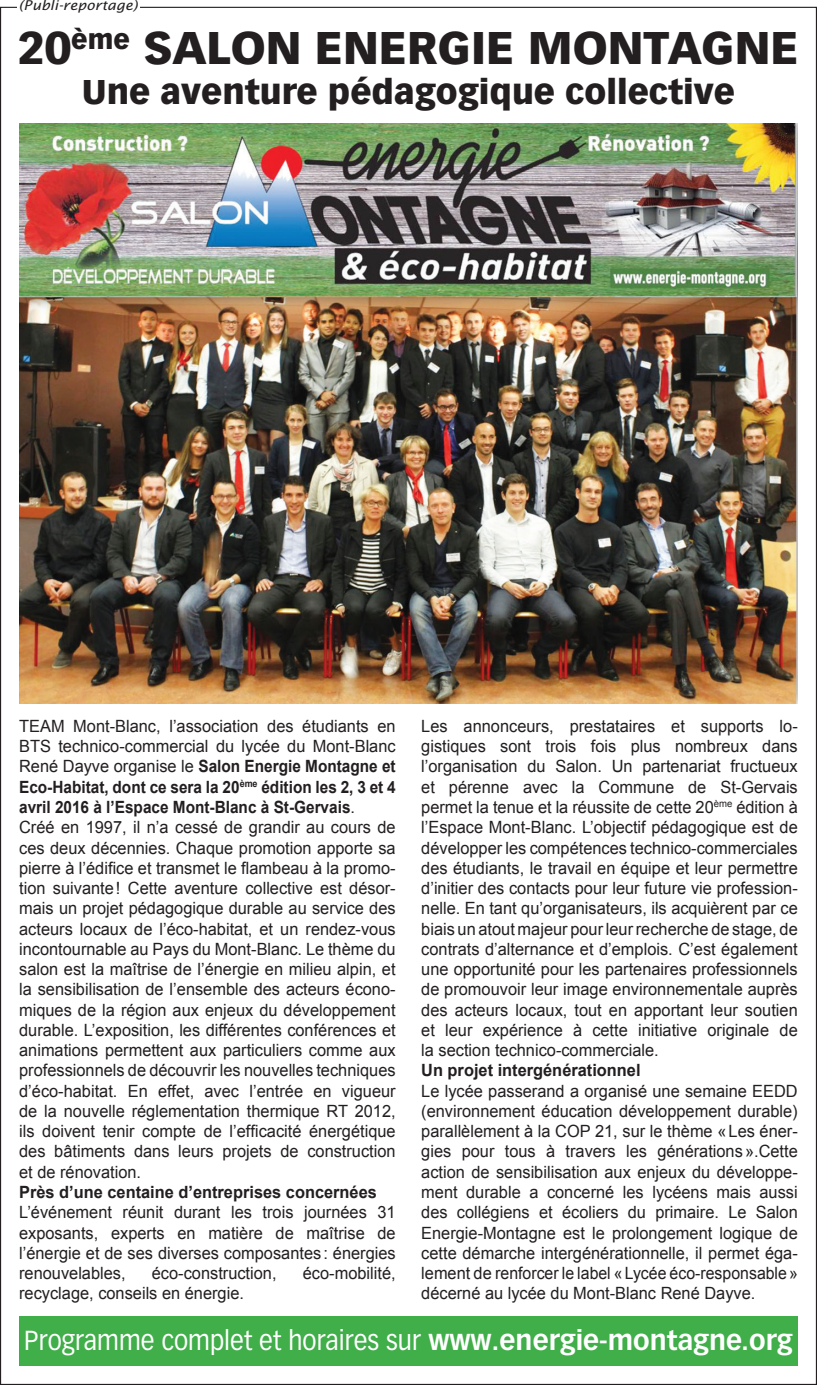
<style>
.page{position:relative;width:817px;height:1385px;background:#fff}
.page>*{position:absolute;margin:0;border:0;box-sizing:border-box;transform-origin:0 0}
.t1{font:900 45px "Vectora LT Std";color:#231f20}
.t2{font:900 33.75px "Vectora LT Std";color:#231f20}
.t3{font:27px "Vectora LT Std";color:#fff;scale:.91 1}
.t4{font:16.88px/20.2px "Arial";color:#231f20;text-align:justify}
.t5{font:700 16.88px "Arial";color:#231f20}
.t6{font:italic 13.5px "Lucida Sans Std";color:#231f20;scale:1.08 1}
.s1{font-weight:700}
</style>
<div class="page">
<img style="left:19px;top:124px;width:778px;height:579px">
<div style="left:19px;top:1315px;width:778px;height:50px;background:#40ae49"></div>
<p class="t6" style="left:19px;top:-2px;width:111px">(Publi-reportage)</p>
<p class="t1" style="left:18px;top:19px;width:782px">20<sup>ème</sup> SALON ENERGIE MONTAGNE</p>
<p class="t2" style="left:82px;top:71px;width:654px">Une aventure pédagogique collective</p>
<p class="t4" style="left:421px;top:715px;width:378px">Les annonceurs, prestataires et supports lo&shy;gistiques sont trois fois plus nombreux dans l’organisation du Salon. Un partenariat fructueux et pérenne avec la Commune de St-Gervais permet la tenue et la réussite de cette 20<sup>ème</sup> édition à l’Espace Mont-Blanc. L’objectif pédagogique est de développer les compétences technico-commerciales des étudiants, le travail en équipe et leur permettre d’initier des contacts pour leur future vie profession&shy;nelle. En tant qu’organisateurs, ils acquièrent par ce biais un atout majeur pour leur recherche de stage, de contrats d’alternance et d’emplois. C’est également une opportunité pour les partenaires professionnels de promouvoir leur image environnementale auprès des acteurs locaux, tout en apportant leur soutien et leur expérience à cette initiative originale de la section technico-commerciale.</p>
<p class="t5" style="left:421px;top:1058px;width:221px">Un projet intergénérationnel</p>
<p class="t4" style="left:421px;top:1080px;width:378px">Le lycée passerand a organisé une semaine EEDD (environnement éducation développement durable) parallèlement à la COP 21, sur le thème «Les éner&shy;gies pour tous à travers les générations».Cette action de sensibilisation aux enjeux du développe&shy;ment durable a concerné les lycéens mais aussi des collégiens et écoliers du primaire. Le Salon Energie-Montagne est le prolongement logique de cette démarche intergénérationnelle, il permet éga&shy;lement de renforcer le label «Lycée éco-responsable» décerné au lycée du Mont-Blanc René Dayve.</p>
<p class="t3" style="left:24px;top:1324px;width:846px">Programme complet et horaires sur <span class="s1">www.energie-montagne.org</span></p>
<p class="t4" style="left:19px;top:715px;width:378px">TEAM Mont-Blanc, l’association des étudiants en BTS technico-commercial du lycée du Mont-Blanc René Dayve organise le <span class="s1">Salon Energie Montagne et Eco-Habitat, dont ce sera la 20</span><sup>ème</sup> <span class="s1">édition les 2, 3 et 4 avril 2016 à l’Espace Mont-Blanc à St-Gervais</span>.</p>
<p class="t4" style="left:19px;top:816px;width:378px">Créé en 1997, il n’a cessé de grandir au cours de ces deux décennies. Chaque promotion apporte sa pierre à l’édifice et transmet le flambeau à la promo&shy;tion suivante! Cette aventure collective est désor&shy;mais un projet pédagogique durable au service des acteurs locaux de l’éco-habitat, et un rendez-vous incontournable au Pays du Mont-Blanc. Le thème du salon est la maîtrise de l’énergie en milieu alpin, et la sensibilisation de l’ensemble des acteurs écono&shy;miques de la région aux enjeux du développement durable. L’exposition, les différentes conférences et animations permettent aux particuliers comme aux professionnels de découvrir les nouvelles techniques d’éco-habitat. En effet, avec l’entrée en vigueur de la nouvelle réglementation thermique RT 2012, ils doivent tenir compte de l’efficacité énergétique des bâtiments dans leurs projets de construction et de rénovation.</p>
<p class="t5" style="left:19px;top:1179px;width:359px">Près d’une centaine d’entreprises concernées</p>
<p class="t4" style="left:19px;top:1201px;width:378px">L’événement réunit durant les trois journées 31 exposants, experts en matière de maîtrise de l’énergie et de ses diverses composantes : énergies renouvelables,</p>
<p class="t4" style="left:152px;top:1262px;width:126px">éco-construction,</p>
<p class="t4" style="left:303px;top:1262px;width:94px">éco-mobilité,</p>
<p class="t4" style="left:19px;top:1282px;width:226px">recyclage, conseils en énergie.</p>
</div>
